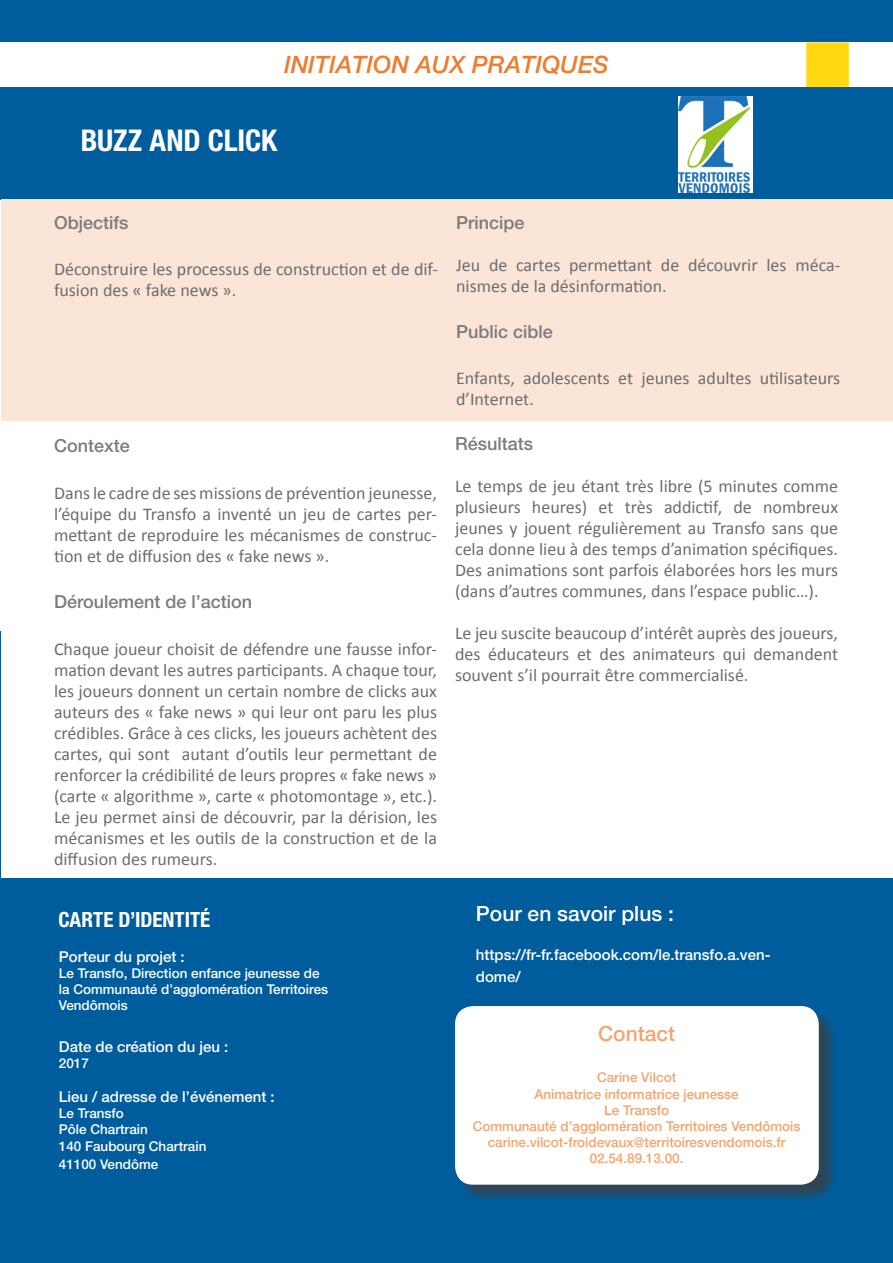
<style>
.page{position:relative;width:893px;height:1263px;background:#fff}
.page>*{position:absolute;margin:0;border:0;box-sizing:border-box;transform-origin:0 0}
.SOUS_TITRE{font:700 condensed 30px "Helvetica Neue LT Pro";letter-spacing:-.005em;color:#fff}
.t1{font:italic 500 24px "Helvetica Neue LT Pro";color:#ed7d31}
.t2{font:500 21px "Helvetica Neue LT Pro";color:#fff}
.SOUS_TITRE-2{font:700 condensed 21px "Helvetica Neue LT Pro";color:#fff}
.t3{font:500 21px "Helvetica Neue LT Pro";color:#f2a46f}
.t4{font:18px/21px "Calibri";color:#6c6d70;text-align:justify}
.t5{font:500 18px "Helvetica Neue LT Pro";color:#7a7c7f}
.t6{font:500 15px/21.6px "Helvetica Neue LT Pro";color:#fff}
.t7{font:500 13.5px "Helvetica Neue LT Pro";color:#f2a46f}
.t8{font:500 13.5px/16.2px "Helvetica Neue LT Pro";color:#fff}
</style>
<div class="page">
<hr style="left:0;top:631px;width:1px;height:632px;background:#005d9d">
<div style="left:0;top:0;width:893px;height:199px;background:#005d9d"></div>
<div style="left:0;top:43px;width:893px;height:44px;background:#fff"></div>
<div style="left:806px;top:43px;width:43px;height:44px;background:#ffd811"></div>
<div style="left:1px;top:199px;width:892px;height:222px;background:#fbe5d6"></div>
<img style="left:678px;top:96px;width:75px;height:97px">
<div style="left:0;top:879px;width:893px;height:384px;background:#005d9d"></div>
<div style="left:457px;top:1008px;width:380px;height:195px;background:#3e3e3f;opacity:.75"></div>
<div style="left:455px;top:1006px;width:364px;height:179px;background:#fff;border-radius:18px"></div>
<p class="t1" style="left:284px;top:51px;width:326px">INITIATION AUX PRATIQUES</p>
<p class="SOUS_TITRE" style="left:81px;top:122px;width:198px">BUZZ AND CLICK</p>
<p class="t5" style="left:54px;top:212px;width:76px">Objectifs</p>
<p class="t4" style="left:54px;top:259px;width:386px">Déconstruire les processus de construction et de dif&shy;fusion des « fake news ».</p>
<p class="t5" style="left:54px;top:435px;width:77px">Contexte</p>
<p class="t4" style="left:54px;top:482px;width:385px">Dans le cadre de ses missions de prévention jeunesse, l’équipe du Transfo a inventé un jeu de cartes per&shy;mettant de reproduire les mécanismes de construc&shy;tion et de diffusion des « fake news ».</p>
<p class="t5" style="left:54px;top:591px;width:200px">Déroulement de l’action</p>
<p class="t4" style="left:54px;top:638px;width:385px">Chaque joueur choisit de défendre une fausse infor&shy;mation devant les autres participants. A chaque tour, les joueurs donnent un certain nombre de clicks aux auteurs des « fake news » qui leur ont paru les plus crédibles. Grâce à ces clicks, les joueurs achètent des cartes, qui sont autant d’outils leur permettant de renforcer la crédibilité de leurs propres « fake news » (carte « algorithme », carte « photomontage », etc.).</p>
<p class="t4" style="left:54px;top:806px;width:385px">Le jeu permet ainsi de découvrir, par la dérision, les mécanismes et les outils de la construction et de la diffusion des rumeurs.</p>
<p class="SOUS_TITRE-2" style="left:58px;top:906px;width:153px">CARTE D’IDENTITÉ</p>
<p class="t6" style="left:59px;top:945px;width:127px">Porteur du projet :</p>
<p class="t8" style="left:59px;top:965px;width:271px">Le Transfo, Direction enfance jeunesse de la Communauté d’agglomération Territoires<br>Vendômois</p>
<p class="t6" style="left:59px;top:1035px;width:171px">Date de création du jeu :</p>
<p class="t8" style="left:59px;top:1055px;width:32px">2017</p>
<p class="t6" style="left:59px;top:1086px;width:217px">Lieu / adresse de l’événement :</p>
<p class="t8" style="left:59px;top:1105px;width:67px">Le Transfo</p>
<p class="t8" style="left:59px;top:1121px;width:91px">Pôle Chartrain</p>
<p class="t8" style="left:59px;top:1137px;width:149px">140 Faubourg Chartrain</p>
<p class="t8" style="left:59px;top:1155px;width:101px">41100 Vendôme</p>
<p class="t5" style="left:456px;top:212px;width:70px">Principe</p>
<p class="t4" style="left:456px;top:255px;width:386px">Jeu de cartes permettant de découvrir les méca&shy;nismes de la désinformation.</p>
<p class="t5" style="left:456px;top:321px;width:98px">Public cible</p>
<p class="t4" style="left:456px;top:368px;width:386px">Enfants, adolescents et jeunes adultes utilisateurs d’Internet.</p>
<p class="t5" style="left:455px;top:433px;width:80px">Résultats</p>
<p class="t4" style="left:455px;top:476px;width:385px">Le temps de jeu étant très libre (5 minutes comme plusieurs heures) et très addictif, de nombreux jeunes y jouent régulièrement au Transfo sans que cela donne lieu à des temps d’animation spécifiques.</p>
<p class="t4" style="left:455px;top:560px;width:385px">Des animations sont parfois élaborées hors les murs (dans d’autres communes, dans l’espace public…).</p>
<p class="t4" style="left:455px;top:623px;width:385px">Le jeu suscite beaucoup d’intérêt auprès des joueurs, des éducateurs et des animateurs qui demandent souvent s’il pourrait être commercialisé.</p>
<p class="t2" style="left:476px;top:901px;width:200px">Pour en savoir plus :</p>
<p class="t6" style="left:476px;top:944px;width:296px">https://fr-fr.facebook.com/le.transfo.a.ven&shy;dome/</p>
<p class="t3" style="left:598px;top:1021px;width:79px">Contact</p>
<p class="t7" style="left:597px;top:1069px;width:81px">Carine Vilcot</p>
<p class="t7" style="left:534px;top:1086px;width:206px">Animatrice informatrice jeunesse</p>
<p class="t7" style="left:604px;top:1102px;width:67px">Le Transfo</p>
<p class="t7" style="left:473px;top:1118px;width:329px">Communauté d’agglomération Territoires Vendômois</p>
<p class="t7" style="left:488px;top:1134px;width:299px">carine.vilcot-froidevaux@territoiresvendomois.fr</p>
<p class="t7" style="left:590px;top:1150px;width:95px">02.54.89.13.00.</p>
</div>
